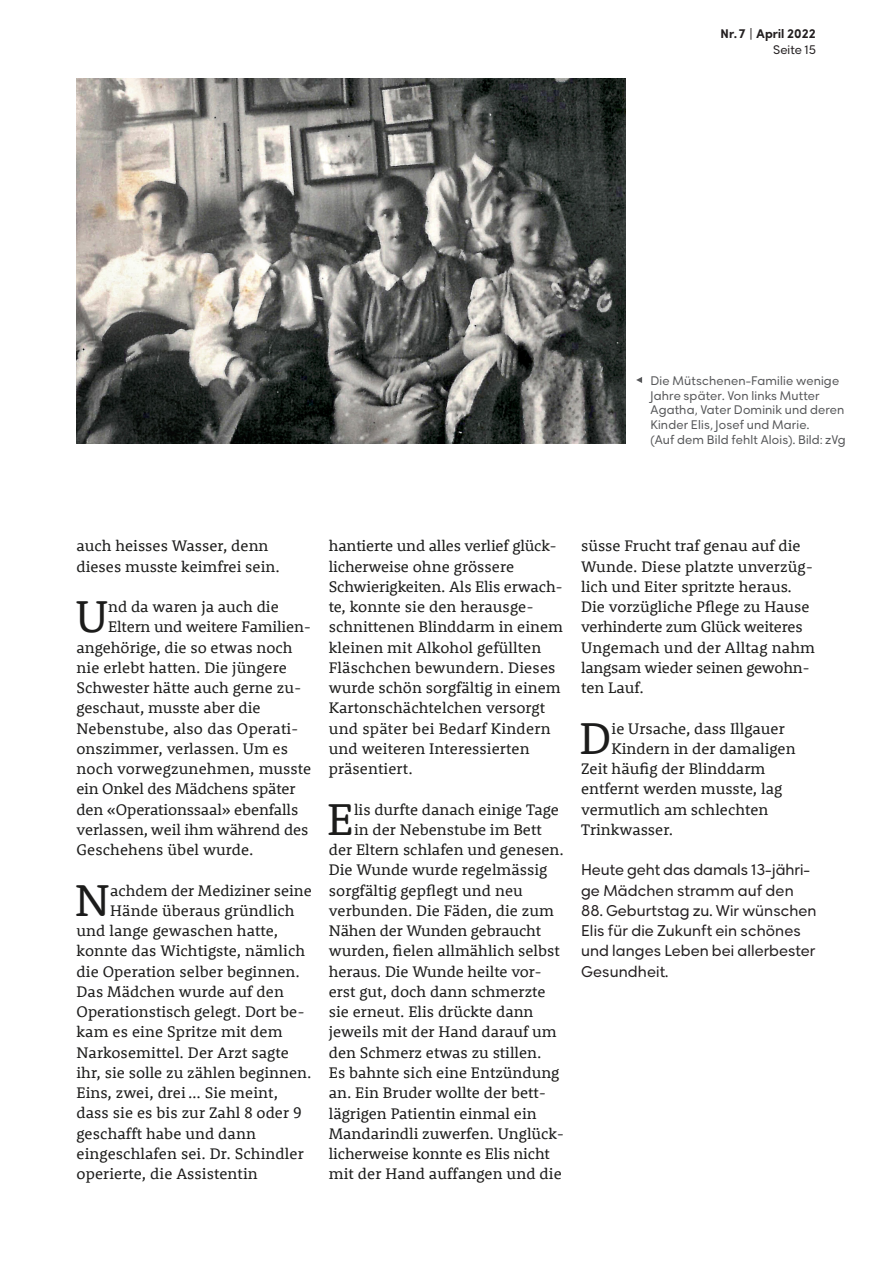
<style>
.page{position:relative;width:893px;height:1263px;background:#fff}
.page>*{position:absolute;margin:0;border:0;box-sizing:border-box;transform-origin:0 0}
.t1{font:45.9px "Rooney";color:#1c1c1b}
.t2{font:15.75px/20.2px "Rooney";color:#1c1c1b}
.t3{font:15px/20.2px "Rozanova GEO";letter-spacing:.005em;color:#231f20}
.t4{font:12px/14.7px "Rozanova GEO";letter-spacing:.015em;color:#57585a}
.t5{font:800 12px "Rozanova GEO";letter-spacing:.01em;color:#231f20}
.t6{font:12px "Rozanova GEO";letter-spacing:.01em;color:#231f20}
</style>
<div class="page">
<img style="left:77px;top:79px;width:548px;height:365px">
<svg style="left:636px;top:377px;width:6px;height:6px"></svg>
<p class="t5" style="left:721px;top:27px;width:97px">Nr. 7 | April 2022</p>
<p class="t6" style="left:773px;top:42px;width:45px">Seite 15</p>
<p class="t4" style="left:651px;top:374px;width:197px">Die Mütschenen-Familie wenige<br>Jahre später. Von links Mutter<br>Agatha, Vater Dominik und deren<br>Kinder Elis, Josef und Marie.<br>(Auf dem Bild fehlt Alois). Bild: zVg</p>
<p class="t2" style="left:77px;top:535px;width:205px">auch heisses Wasser, denn dieses musste keimfrei sein.</p>
<h1 class="t1" style="left:76px;top:586px;width:34px">U</h1>
<p class="t2" style="left:108px;top:596px;width:172px">nd da waren ja auch die</p>
<p class="t2" style="left:108px;top:616px;width:202px">Eltern und weitere Familien-</p>
<p class="t2" style="left:77px;top:637px;width:218px">angehörige, die so etwas noch</p>
<p class="t2" style="left:77px;top:657px;width:212px">nie erlebt hatten. Die jüngere</p>
<p class="t2" style="left:77px;top:677px;width:226px">Schwester hätte auch gerne zu-</p>
<p class="t2" style="left:77px;top:697px;width:185px">geschaut, musste aber die</p>
<p class="t2" style="left:77px;top:718px;width:221px">Nebenstube, also das Operati-</p>
<p class="t2" style="left:77px;top:738px;width:213px">onszimmer, verlassen. Um es</p>
<p class="t2" style="left:77px;top:758px;width:236px">noch vorwegzunehmen, musste</p>
<p class="t2" style="left:77px;top:778px;width:221px">ein Onkel des Mädchens später</p>
<p class="t2" style="left:77px;top:799px;width:223px">den «Operationssaal» ebenfalls</p>
<p class="t2" style="left:77px;top:819px;width:234px">verlassen, weil ihm während des</p>
<p class="t2" style="left:77px;top:839px;width:178px">Geschehens übel wurde.</p>
<h1 class="t1" style="left:75px;top:870px;width:37px">N</h1>
<p class="t2" style="left:110px;top:880px;width:203px">achdem der Mediziner seine</p>
<p class="t2" style="left:110px;top:900px;width:186px">Hände überaus gründlich</p>
<p class="t2" style="left:77px;top:920px;width:203px">und lange gewaschen hatte,</p>
<p class="t2" style="left:77px;top:940px;width:230px">konnte das Wichtigste, nämlich</p>
<p class="t2" style="left:77px;top:961px;width:225px">die Operation selber beginnen.</p>
<p class="t2" style="left:77px;top:981px;width:209px">Das Mädchen wurde auf den</p>
<p class="t2" style="left:77px;top:1001px;width:230px">Operationstisch gelegt. Dort be-</p>
<p class="t2" style="left:77px;top:1021px;width:207px">kam es eine Spritze mit dem</p>
<p class="t2" style="left:77px;top:1042px;width:214px">Narkosemittel. Der Arzt sagte</p>
<p class="t2" style="left:77px;top:1062px;width:236px">ihr, sie solle zu zählen beginnen.</p>
<p class="t2" style="left:77px;top:1082px;width:203px">Eins, zwei, drei … Sie meint,</p>
<p class="t2" style="left:77px;top:1102px;width:227px">dass sie es bis zur Zahl 8 oder 9</p>
<p class="t2" style="left:77px;top:1123px;width:181px">geschafft habe und dann</p>
<p class="t2" style="left:77px;top:1143px;width:229px">eingeschlafen sei. Dr. Schindler</p>
<p class="t2" style="left:77px;top:1163px;width:183px">operierte, die Assistentin</p>
<p class="t2" style="left:329px;top:535px;width:236px">hantierte und alles verlief glück&shy;licherweise ohne grössere<br>Schwierigkeiten. Als Elis erwach&shy;te, konnte sie den herausge&shy;schnittenen Blinddarm in einem kleinen mit Alkohol gefüllten<br>Fläschchen bewundern. Dieses wurde schön sorgfältig in einem<br>Kartonschächtelchen versorgt und später bei Bedarf Kindern und weiteren Interessierten präsentiert.</p>
<h1 class="t1" style="left:327px;top:789px;width:28px">E</h1>
<p class="t2" style="left:354px;top:799px;width:207px">lis durfte danach einige Tage</p>
<p class="t2" style="left:354px;top:819px;width:189px">in der Nebenstube im Bett</p>
<p class="t2" style="left:329px;top:839px;width:237px">der Eltern schlafen und genesen.</p>
<p class="t2" style="left:329px;top:859px;width:220px">Die Wunde wurde regelmässig</p>
<p class="t2" style="left:329px;top:880px;width:196px">sorgfältig gepflegt und neu</p>
<p class="t2" style="left:329px;top:900px;width:227px">verbunden. Die Fäden, die zum</p>
<p class="t2" style="left:329px;top:920px;width:214px">Nähen der Wunden gebraucht</p>
<p class="t2" style="left:329px;top:940px;width:232px">wurden, fielen allmählich selbst</p>
<p class="t2" style="left:329px;top:961px;width:215px">heraus. Die Wunde heilte vor-</p>
<p class="t2" style="left:329px;top:981px;width:218px">erst gut, doch dann schmerzte</p>
<p class="t2" style="left:329px;top:1001px;width:206px">sie erneut. Elis drückte dann</p>
<p class="t2" style="left:329px;top:1021px;width:229px">jeweils mit der Hand darauf um</p>
<p class="t2" style="left:329px;top:1042px;width:214px">den Schmerz etwas zu stillen.</p>
<p class="t2" style="left:329px;top:1062px;width:232px">Es bahnte sich eine Entzündung</p>
<p class="t2" style="left:329px;top:1082px;width:216px">an. Ein Bruder wollte der bett-</p>
<p class="t2" style="left:329px;top:1102px;width:209px">lägrigen Patientin einmal ein</p>
<p class="t2" style="left:329px;top:1123px;width:234px">Mandarindli zuwerfen. Unglück-</p>
<p class="t2" style="left:329px;top:1143px;width:223px">licherweise konnte es Elis nicht</p>
<p class="t2" style="left:329px;top:1163px;width:235px">mit der Hand auffangen und die</p>
<p class="t2" style="left:581px;top:535px;width:235px">süsse Frucht traf genau auf die<br>Wunde. Diese platzte unverzüg&shy;lich und Eiter spritzte heraus.<br>Die vorzügliche Pflege zu Hause verhinderte zum Glück weiteres<br>Ungemach und der Alltag nahm langsam wieder seinen gewohn&shy;ten Lauf.</p>
<h1 class="t1" style="left:580px;top:708px;width:33px">D</h1>
<p class="t2" style="left:612px;top:718px;width:175px">ie Ursache, dass Illgauer</p>
<p class="t2" style="left:612px;top:738px;width:185px">Kindern in der damaligen</p>
<p class="t2" style="left:581px;top:758px;width:186px">Zeit häufig der Blinddarm</p>
<p class="t2" style="left:581px;top:778px;width:203px">entfernt werden musste, lag</p>
<p class="t2" style="left:581px;top:799px;width:189px">vermutlich am schlechten</p>
<p class="t2" style="left:581px;top:819px;width:94px">Trinkwasser.</p>
<p class="t3" style="left:581px;top:861px;width:230px">Heute geht das damals 13-jähri&shy;ge Mädchen stramm auf den</p>
<p class="t3" style="left:581px;top:902px;width:237px">88. Geburtstag zu. Wir wünschen<br>Elis für die Zukunft ein schönes und langes Leben bei allerbester<br>Gesundheit.</p>
</div>
